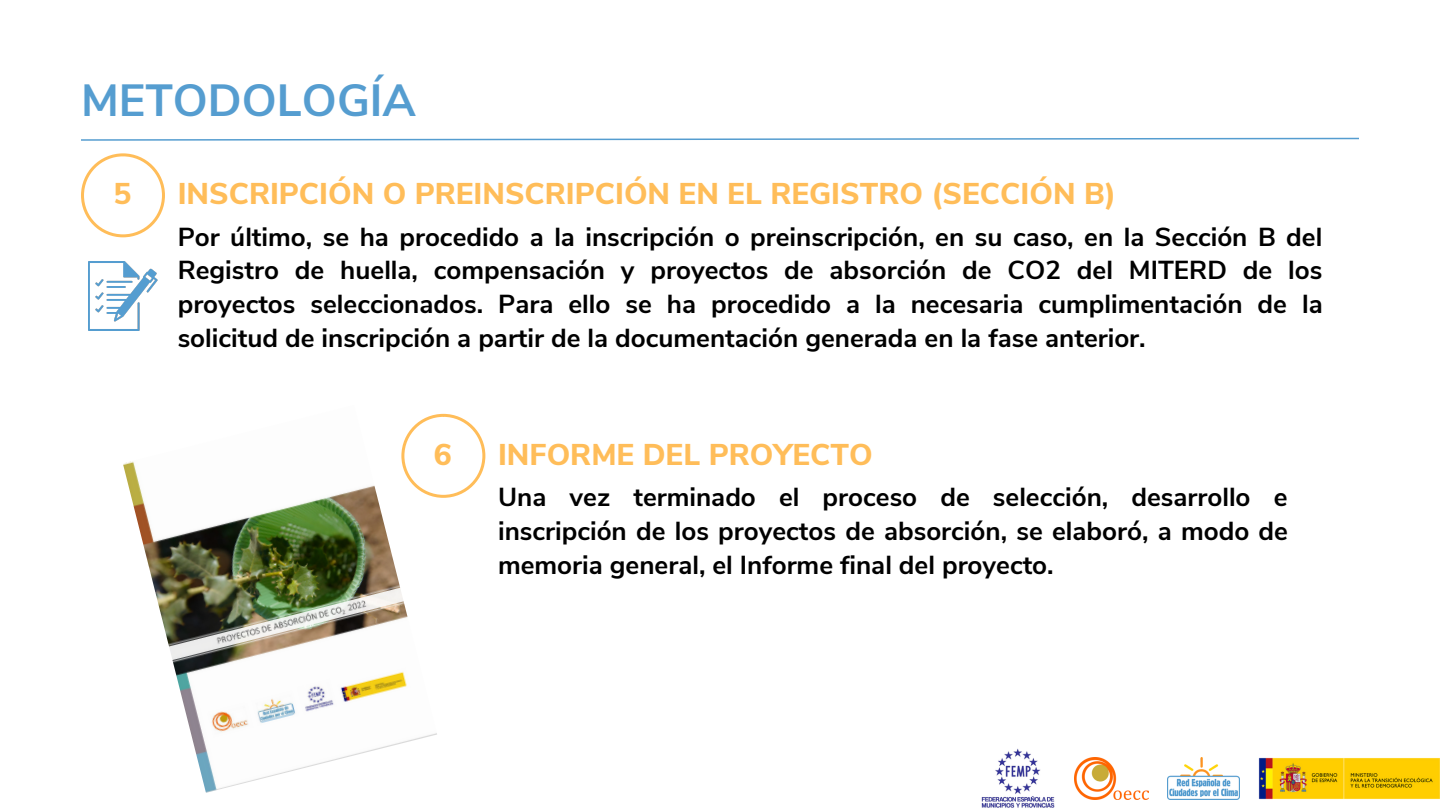
<style>
.page{position:relative;width:1440px;height:810px;background:#fff}
.page>*{position:absolute;margin:0;border:0;box-sizing:border-box;transform-origin:0 0}
.t1{font:700 45px "Nunito Sans";color:#559dd0}
.t2{font:800 30px "Nunito Sans";color:#ffbd59}
.t3{font:700 26px/33.8px "Nunito Sans";color:#000;text-align:justify}
</style>
<div class="page">
<img style="left:1258px;top:758px;width:182px;height:42px">
<img style="left:1167px;top:758px;width:72px;height:42px">
<img style="left:1074px;top:757px;width:74px;height:42px">
<img style="left:981px;top:748px;width:74px;height:60px">
<svg style="left:81px;top:137px;width:1278px;height:4px"></svg>
<svg style="left:81px;top:153px;width:84px;height:84px"></svg>
<svg style="left:437px;top:414px;width:48px;height:84px"></svg>
<img style="left:123px;top:414px;width:314px;height:379px">
<img style="left:89px;top:262px;width:68px;height:68px">
<p class="t1" style="left:81px;top:71px;width:337px">METODOLOGÍA</p>
<p class="t2" style="left:113px;top:174px;width:19px">5</p>
<p class="t2" style="left:178px;top:174px;width:940px">INSCRIPCIÓN O PREINSCRIPCIÓN EN EL REGISTRO (SECCIÓN B)</p>
<p class="t3" style="left:178px;top:220px;width:1146px">Por último, se ha procedido a la inscripción o preinscripción, en su caso, en la Sección B del Registro de huella, compensación y proyectos de absorción de CO2 del MITERD de los proyectos seleccionados. Para ello se ha procedido a la necesaria cumplimentación de la solicitud de inscripción a partir de la documentación generada en la fase anterior.</p>
<p class="t2" style="left:434px;top:434px;width:19px">6</p>
<p class="t2" style="left:498px;top:434px;width:376px">INFORME DEL PROYECTO</p>
<p class="t3" style="left:498px;top:481px;width:791px">Una vez terminado el proceso de selección, desarrollo e inscripción de los proyectos de absorción, se elaboró, a modo de memoria general, el Informe final del proyecto.</p>
</div>
